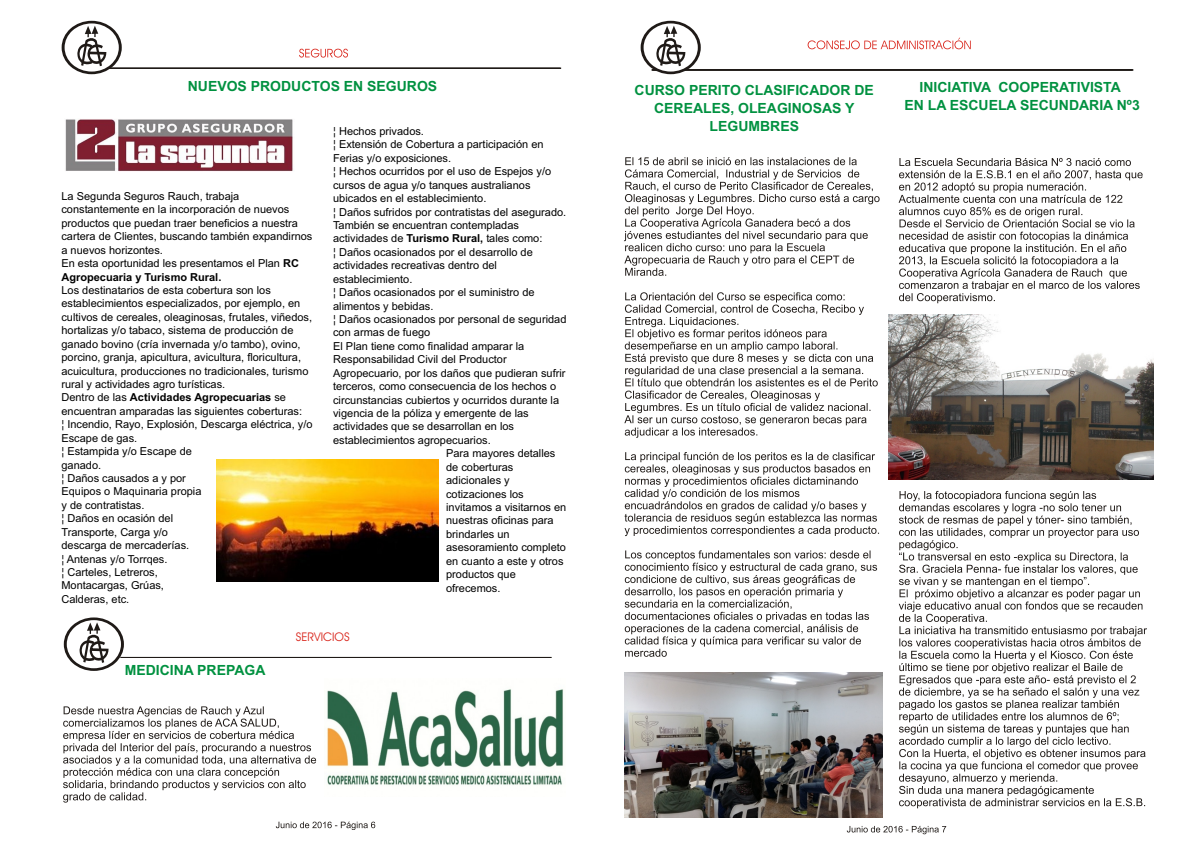
<style>
.page{position:relative;width:1191px;height:842px;background:#fff}
.page>*{position:absolute;margin:0;border:0;box-sizing:border-box;transform-origin:0 0}
.t1{font:700 14px/18px "Arial";color:#009140;text-align:center}
.t2{font:12px "Avant Garde Bk BT";color:#d9261c}
.t3{font:11px/13.4px "Arial";color:#000}
.s1{font-weight:700}
</style>
<div class="page">
<div style="left:652px;top:70px;width:481px;height:1px;background:#009140;border:1px solid #1f1a17"></div>
<svg style="left:641px;top:21px;width:60px;height:53px"></svg>
<div style="left:79px;top:68px;width:482px;height:1px;background:#009140;border:1px solid #1f1a17"></div>
<svg style="left:808px;top:38px;width:163px;height:11px"></svg>
<svg style="left:62px;top:21px;width:60px;height:53px"></svg>
<svg style="left:276px;top:822px;width:99px;height:8px"></svg>
<svg style="left:847px;top:826px;width:99px;height:8px"></svg>
<img style="left:216px;top:460px;width:223px;height:121px">
<img style="left:65px;top:119px;width:228px;height:53px">
<svg style="left:299px;top:49px;width:49px;height:9px"></svg>
<img style="left:624px;top:673px;width:258px;height:145px">
<svg style="left:899px;top:158px;width:244px;height:125px"></svg>
<svg style="left:899px;top:283px;width:241px;height:208px"></svg>
<svg style="left:899px;top:491px;width:248px;height:317px"></svg>
<img style="left:889px;top:314px;width:264px;height:165px">
<svg style="left:624px;top:157px;width:256px;height:500px"></svg>
<svg style="left:63px;top:706px;width:253px;height:97px"></svg>
<svg style="left:64px;top:617px;width:60px;height:54px"></svg>
<div style="left:121px;top:657px;width:430px;height:1px;background:#009140;border:1px solid #1f1a17"></div>
<img style="left:327px;top:689px;width:236px;height:96px">
<p class="t1" style="left:188px;top:79px;width:251px">NUEVOS PRODUCTOS EN SEGUROS</p>
<p class="t3" style="left:61px;top:190px;width:252px">La Segunda Seguros Rauch, trabaja constantemente en la incorporación de nuevos productos que puedan traer beneficios a nuestra cartera de Clientes, buscando también expandirnos a nuevos horizontes.<br>En esta oportunidad les presentamos el Plan <span class="s1">RC Agropecuaria y Turismo Rural.</span></p>
<p class="t3" style="left:61px;top:284px;width:253px">Los destinatarios de esta cobertura son los establecimientos especializados, por ejemplo, en cultivos de cereales, oleaginosas, frutales, viñedos, hortalizas y/o tabaco, sistema de producción de ganado bovino (cría invernada y/o tambo), ovino, porcino, granja, apicultura, avicultura, floricultura, acuicultura, producciones no tradicionales, turismo rural y actividades agro turísticas.<br>Dentro de las <span class="s1">Actividades Agropecuarias</span> se encuentran amparadas las siguientes coberturas:<br>¦ Incendio, Rayo, Explosión, Descarga eléctrica, y/o Escape de gas.<br>¦ Estampida y/o Escape de<br>ganado.<br>¦ Daños causados a y por<br>Equipos o Maquinaria propia<br>y de contratistas.<br>¦ Daños en ocasión del<br>Transporte, Carga y/o<br>descarga de mercaderías.<br>¦ Antenas y/o Torrqes.<br>¦ Carteles, Letreros,<br>Montacargas, Grúas,<br>Calderas, etc.</p>
<p class="t3" style="left:333px;top:125px;width:92px">¦ Hechos privados.</p>
<p class="t3" style="left:333px;top:139px;width:212px">¦ Extensión de Cobertura a participación en</p>
<p class="t3" style="left:333px;top:152px;width:119px">Ferias y/o exposiciones.</p>
<p class="t3" style="left:333px;top:166px;width:220px">¦ Hechos ocurridos por el uso de Espejos y/o</p>
<p class="t3" style="left:333px;top:179px;width:199px">cursos de agua y/o tanques australianos</p>
<p class="t3" style="left:333px;top:193px;width:155px">ubicados en el establecimiento.</p>
<p class="t3" style="left:333px;top:206px;width:235px">¦ Daños sufridos por contratistas del asegurado.</p>
<p class="t3" style="left:333px;top:219px;width:187px">También se encuentran contempladas</p>
<p class="t3" style="left:333px;top:233px;width:211px">actividades de <span class="s1">Turismo Rural,</span> tales como:</p>
<p class="t3" style="left:333px;top:246px;width:201px">¦ Daños ocasionados por el desarrollo de</p>
<p class="t3" style="left:333px;top:260px;width:165px">actividades recreativas dentro del</p>
<p class="t3" style="left:333px;top:273px;width:81px">establecimiento.</p>
<p class="t3" style="left:333px;top:287px;width:203px">¦ Daños ocasionados por el suministro de</p>
<p class="t3" style="left:333px;top:300px;width:102px">alimentos y bebidas.</p>
<p class="t3" style="left:333px;top:313px;width:235px">¦ Daños ocasionados por personal de seguridad</p>
<p class="t3" style="left:333px;top:327px;width:99px">con armas de fuego</p>
<p class="t3" style="left:333px;top:340px;width:193px">El Plan tiene como finalidad amparar la</p>
<p class="t3" style="left:333px;top:354px;width:175px">Responsabilidad Civil del Productor</p>
<p class="t3" style="left:333px;top:367px;width:234px">Agropecuario, por los daños que pudieran sufrir</p>
<p class="t3" style="left:333px;top:381px;width:225px">terceros, como consecuencia de los hechos o</p>
<p class="t3" style="left:333px;top:394px;width:228px">circunstancias cubiertos y ocurridos durante la</p>
<p class="t3" style="left:333px;top:407px;width:197px">vigencia de la póliza y emergente de las</p>
<p class="t3" style="left:333px;top:421px;width:182px">actividades que se desarrollan en los</p>
<p class="t3" style="left:333px;top:434px;width:159px">establecimientos agropecuarios.</p>
<p class="t3" style="left:446px;top:448px;width:111px">Para mayores detalles</p>
<p class="t3" style="left:446px;top:461px;width:69px">de coberturas</p>
<p class="t3" style="left:446px;top:475px;width:65px">adicionales y</p>
<p class="t3" style="left:446px;top:488px;width:79px">cotizaciones los</p>
<p class="t3" style="left:446px;top:501px;width:122px">invitamos a visitarnos en</p>
<p class="t3" style="left:446px;top:515px;width:109px">nuestras oficinas para</p>
<p class="t3" style="left:446px;top:528px;width:65px">brindarles un</p>
<p class="t3" style="left:446px;top:542px;width:121px">asesoramiento completo</p>
<p class="t3" style="left:446px;top:555px;width:119px">en cuanto a este y otros</p>
<p class="t3" style="left:446px;top:569px;width:71px">productos que</p>
<p class="t3" style="left:446px;top:582px;width:56px">ofrecemos.</p>
<p class="t1" style="left:125px;top:663px;width:142px">MEDICINA PREPAGA</p>
<p class="t2" style="left:296px;top:631px;width:55px">SERVICIOS</p>
<p class="t1" style="left:635px;top:83px;width:241px">CURSO PERITO CLASIFICADOR DE<br>CEREALES, OLEAGINOSAS Y<br>LEGUMBRES</p>
<p class="t1" style="left:904px;top:80px;width:237px">INICIATIVA COOPERATIVISTA<br>EN LA ESCUELA SECUNDARIA Nº3</p>
</div>
